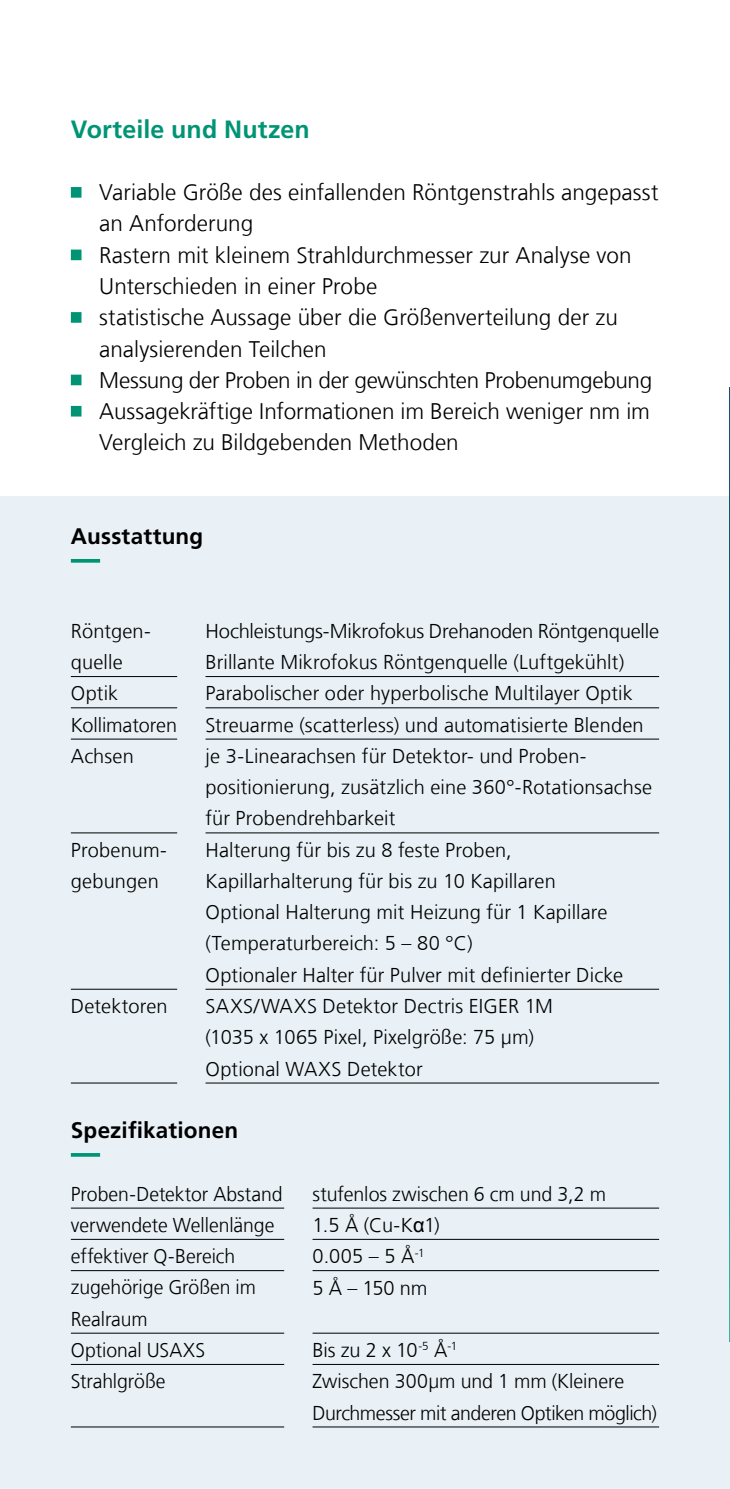
<style>
.page{position:relative;width:730px;height:1489px;background:#fff}
.page>*{position:absolute;margin:0;border:0;box-sizing:border-box;transform-origin:0 0}
.t1{font:700 25px "Frutiger LT Com";letter-spacing:.005em;color:#009475}
.t2{font:300 22.5px/31.2px "Frutiger LT Com";color:#000}
.t3{font:700 22.5px "Frutiger LT Com";letter-spacing:.01em;color:#000}
.t4{font:300 20px/31.2px "Frutiger LT Com";letter-spacing:.005em;color:#000}
.t5{font:300 20px/31.2px "Frutiger LT Com";letter-spacing:-.015em;color:#000}
.s1{font-family:"Arial";font-weight:400}
</style>
<div class="page">
<div style="left:0;top:496px;width:730px;height:992px;background:#e9f1f6"></div>
<svg style="left:71px;top:187px;width:11px;height:11px"></svg>
<svg style="left:71px;top:249px;width:11px;height:11px"></svg>
<svg style="left:71px;top:312px;width:11px;height:11px"></svg>
<svg style="left:71px;top:374px;width:11px;height:11px"></svg>
<svg style="left:71px;top:406px;width:11px;height:10px"></svg>
<svg style="left:729px;top:388px;width:1px;height:953px"></svg>
<svg style="left:71px;top:559px;width:30px;height:3px"></svg>
<svg style="left:71px;top:1153px;width:30px;height:3px"></svg>
<hr style="left:71px;top:676px;width:106px;height:1px;background:#000">
<hr style="left:71px;top:707px;width:106px;height:1px;background:#000">
<hr style="left:71px;top:738px;width:106px;height:1px;background:#000">
<hr style="left:71px;top:832px;width:106px;height:1px;background:#000">
<hr style="left:71px;top:988px;width:106px;height:1px;background:#000">
<hr style="left:71px;top:1082px;width:106px;height:1px;background:#000">
<hr style="left:206px;top:676px;width:453px;height:1px;background:#000">
<hr style="left:206px;top:707px;width:453px;height:1px;background:#000">
<hr style="left:206px;top:738px;width:453px;height:1px;background:#000">
<hr style="left:206px;top:832px;width:453px;height:1px;background:#000">
<hr style="left:206px;top:988px;width:453px;height:1px;background:#000">
<hr style="left:206px;top:1082px;width:453px;height:1px;background:#000">
<hr style="left:71px;top:1207px;width:213px;height:1px;background:#000">
<hr style="left:71px;top:1238px;width:213px;height:1px;background:#000">
<hr style="left:71px;top:1270px;width:213px;height:1px;background:#000">
<hr style="left:71px;top:1332px;width:213px;height:1px;background:#000">
<hr style="left:71px;top:1363px;width:213px;height:1px;background:#000">
<hr style="left:71px;top:1426px;width:213px;height:1px;background:#000">
<hr style="left:313px;top:1207px;width:346px;height:1px;background:#000">
<hr style="left:313px;top:1238px;width:346px;height:1px;background:#000">
<hr style="left:313px;top:1270px;width:346px;height:1px;background:#000">
<hr style="left:313px;top:1332px;width:346px;height:1px;background:#000">
<hr style="left:313px;top:1363px;width:346px;height:1px;background:#000">
<hr style="left:313px;top:1426px;width:346px;height:1px;background:#000">
<p class="t1" style="left:71px;top:114px;width:240px">Vorteile und Nutzen</p>
<p class="t2" style="left:99px;top:177px;width:561px">Variable Größe des einfallenden Röntgenstrahls angepasst an Anforderung<br>Rastern mit kleinem Strahldurchmesser zur Analyse von Unterschieden in einer Probe<br>statistische Aussage über die Größenverteilung der zu analysierenden Teilchen<br>Messung der Proben in der gewünschten Probenumgebung Aussagekräftige Informationen im Bereich weniger nm im Vergleich zu Bildgebenden Methoden</p>
<p class="t3" style="left:71px;top:523px;width:134px">Ausstattung</p>
<p class="t4" style="left:71px;top:615px;width:108px">Röntgen&shy;quelle<br>Optik<br>Kollimatoren<br>Achsen</p>
<p class="t4" style="left:71px;top:834px;width:98px">Probenum&shy;gebungen</p>
<p class="t4" style="left:71px;top:990px;width:98px">Detektoren</p>
<p class="t4" style="left:206px;top:615px;width:455px">Hochleistungs-Mikrofokus Drehanoden Röntgenquelle Brillante Mikrofokus Röntgenquelle (Luftgekühlt)<br>Parabolischer oder hyperbolische Multilayer Optik Streuarme (scatterless) und automatisierte Blenden je 3-Linearachsen für Detektor- und Proben&shy;positionierung, zusätzlich eine 360°-Rotationsachse für Probendrehbarkeit<br>Halterung für bis zu 8 feste Proben, Kapillarhalterung für bis zu 10 Kapillaren<br>Optional Halterung mit Heizung für 1 Kapillare (Temperaturbereich: 5 – 80 °C)<br>Optionaler Halter für Pulver mit definierter Dicke SAXS/WAXS Detektor Dectris EIGER 1M<br>(1035 x 1065 Pixel, Pixelgröße: 75 µm)<br>Optional WAXS Detektor</p>
<p class="t3" style="left:71px;top:1117px;width:169px">Spezifikationen</p>
<p class="t4" style="left:71px;top:1178px;width:213px">Proben-Detektor Abstand verwendete Wellenlänge effektiver Q-Bereich zugehörige Größen im<br>Realraum<br>Optional USAXS<br>Strahlgröße</p>
<p class="t4" style="left:313px;top:1178px;width:295px">stufenlos zwischen 6 cm und 3,2 m<br>1.5 Å (Cu-K<span class="s1">α</span>1)<br>0.005 – 5 Å<sup>-1<br></sup>5 Å – 150 nm</p>
<p class="t5" style="left:313px;top:1334px;width:346px">Bis zu 2 x 10<sup>-5</sup> Å<sup>-1<br></sup>Zwischen 300µm und 1 mm (Kleinere<br>Durchmesser mit anderen Optiken möglich)</p>
</div>
